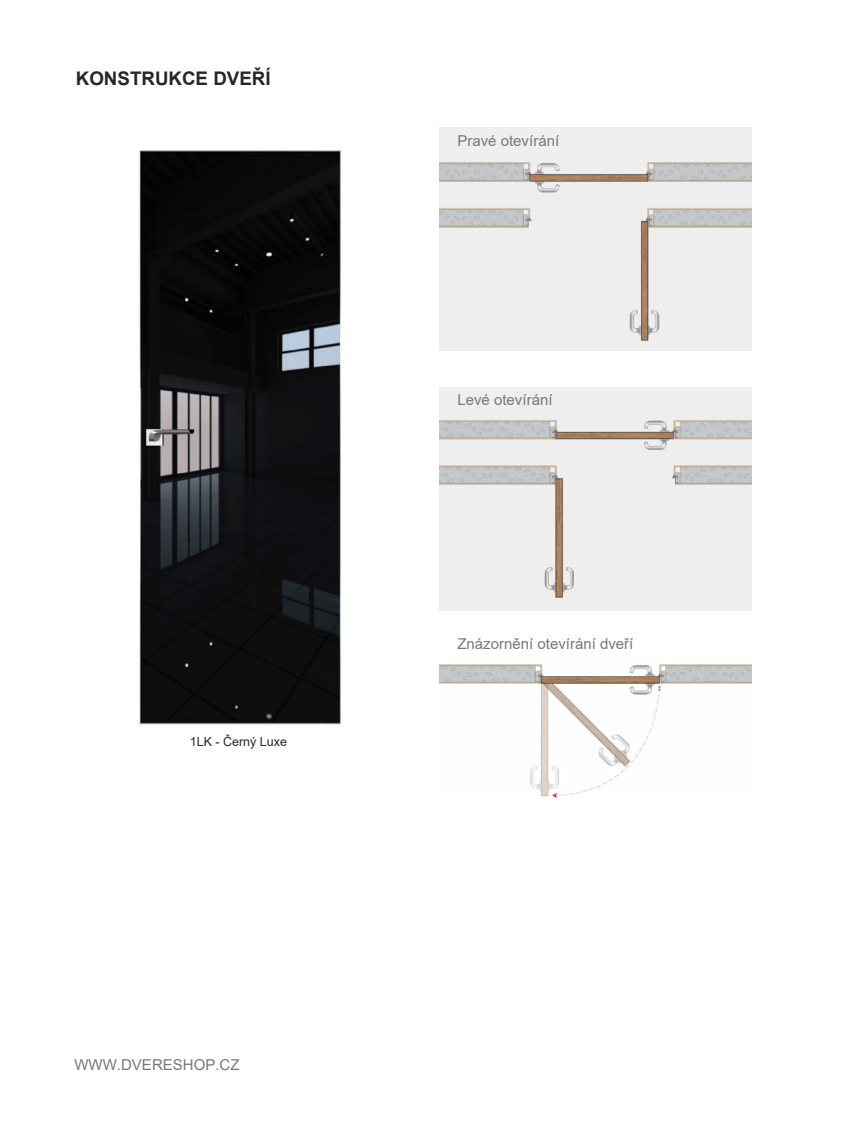
<style>
.page{position:relative;width:851px;height:1134px;background:#fff}
.page>*{position:absolute;margin:0;border:0;box-sizing:border-box;transform-origin:0 0}
.t1{font:700 18.75px "Arial";color:#282727}
.t2{font:15px "Arial";color:#77787b}
.t3{font:12.5px "Arial";color:#282727}
</style>
<div class="page">
<img style="left:139px;top:150px;width:203px;height:575px">
<img style="left:439px;top:664px;width:312px;height:133px">
<div style="left:439px;top:128px;width:312px;height:223px;background:#efeff0"></div>
<img style="left:439px;top:163px;width:312px;height:178px">
<div style="left:439px;top:387px;width:312px;height:223px;background:#efeff0"></div>
<img style="left:439px;top:419px;width:312px;height:179px">
<p class="t1" style="left:76px;top:65px;width:196px">KONSTRUKCE DVEŘÍ</p>
<p class="t3" style="left:190px;top:732px;width:99px">1LK - Černý Luxe</p>
<p class="t2" style="left:74px;top:1054px;width:166px">WWW.DVERESHOP.CZ</p>
<p class="t2" style="left:457px;top:130px;width:103px">Pravé otevírání</p>
<p class="t2" style="left:457px;top:389px;width:97px">Levé otevírání</p>
<p class="t2" style="left:457px;top:633px;width:177px">Znázornění otevírání dveří</p>
</div>
